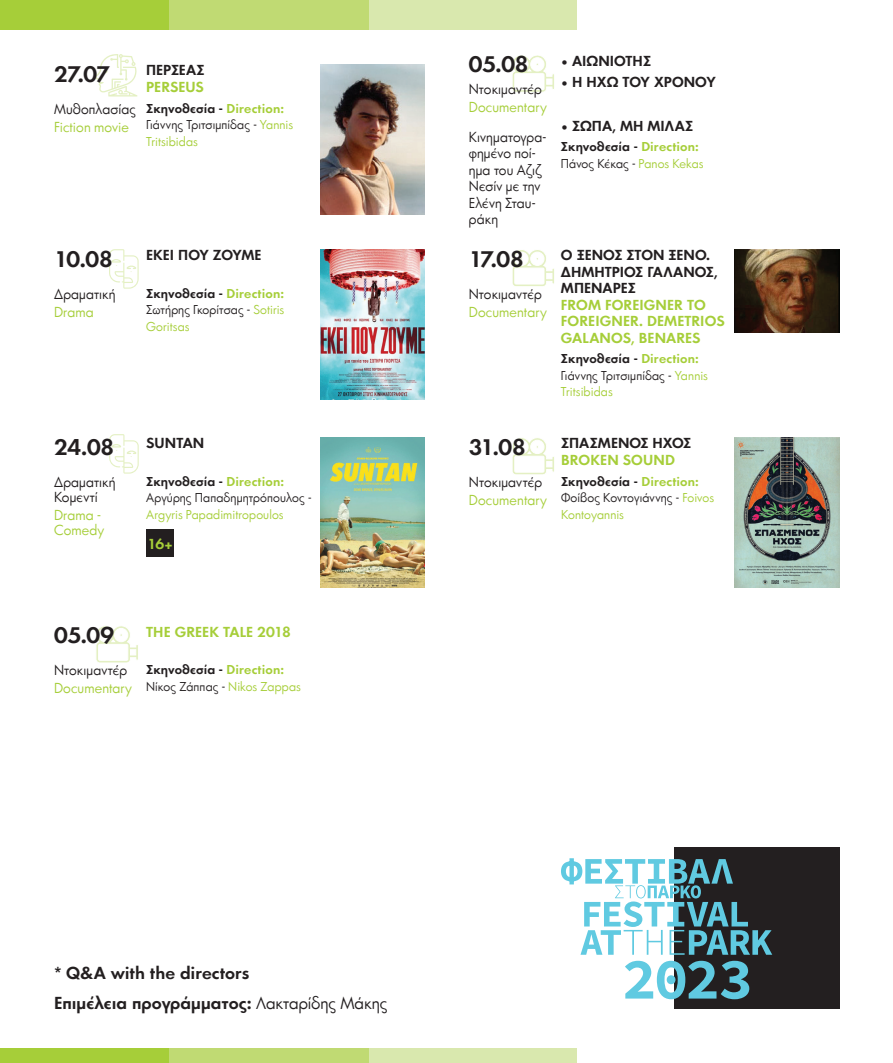
<style>
.page{position:relative;width:893px;height:1063px;background:#fff}
.page>*{position:absolute;margin:0;border:0;box-sizing:border-box;transform-origin:0 0}
.t1{font:21px "Art Futur H Bold";letter-spacing:-.01em;color:#231f20}
.t2{font:16.2px "Art Futur H Bold";color:#231f20}
.t3{font:13.5px/16.5px "Art Futur H Plain";letter-spacing:.01em;color:#231f20}
.t4{font:13.5px/16.5px "Art Futur H Bold";color:#231f20}
.t5{font:13.5px/16.5px "Art Futur H Bold";letter-spacing:.01em;color:#a6ce39}
.t6{font:13.5px/15px "Art Futur H Plain";letter-spacing:.01em;color:#a6ce39}
.t7{font:12px/16.5px "Art Futur H Plain";letter-spacing:.005em;color:#231f20}
.t8{font:12px "Art Futur H Bold";letter-spacing:.01em;color:#231f20}
.t9{font:12px "Art Futur H Plain";letter-spacing:.01em;color:#a6ce39}
.s1{color:#a6ce39}
.s2{font-family:"Art Futur H Plain"}
</style>
<div class="page">
<svg style="left:96px;top:626px;width:42px;height:37px"></svg>
<svg style="left:109px;top:434px;width:30px;height:40px"></svg>
<svg style="left:109px;top:249px;width:30px;height:40px"></svg>
<svg style="left:512px;top:438px;width:42px;height:37px"></svg>
<svg style="left:512px;top:250px;width:42px;height:36px"></svg>
<svg style="left:512px;top:55px;width:42px;height:37px"></svg>
<div style="left:0;top:0;width:169px;height:30px;background:#a6ce39"></div>
<div style="left:0;top:1048px;width:169px;height:15px;background:#a6ce39"></div>
<div style="left:169px;top:0;width:201px;height:30px;background:#c0da73"></div>
<div style="left:169px;top:1048px;width:201px;height:15px;background:#c0da73"></div>
<div style="left:369px;top:0;width:208px;height:30px;background:#d9e8ae"></div>
<div style="left:369px;top:1048px;width:208px;height:15px;background:#d9e8ae"></div>
<img style="left:320px;top:249px;width:104px;height:151px">
<img style="left:735px;top:249px;width:104px;height:84px">
<img style="left:320px;top:437px;width:104px;height:151px">
<div style="left:146px;top:529px;width:28px;height:28px;background:#231f20"></div>
<img style="left:735px;top:437px;width:104px;height:151px">
<div style="left:674px;top:848px;width:165px;height:161px;background:#231f20"></div>
<svg style="left:561px;top:858px;width:211px;height:97px"></svg>
<svg style="left:625px;top:961px;width:124px;height:38px"></svg>
<svg style="left:95px;top:54px;width:43px;height:43px"></svg>
<img style="left:320px;top:64px;width:104px;height:150px">
<h1 class="t1" style="left:54px;top:61px;width:58px">27.07</h1>
<p class="t3" style="left:54px;top:102px;width:83px">Μυθοπλασίας</p>
<p class="t6" style="left:54px;top:120px;width:76px">Fiction movie</p>
<p class="t4" style="left:146px;top:62px;width:60px">ΠΕΡΣΕΑΣ</p>
<p class="t5" style="left:146px;top:79px;width:59px">PERSEUS</p>
<p class="t8" style="left:146px;top:101px;width:139px">Σκηνοθεσία - <span class="s1">Direction:</span></p>
<p class="t7" style="left:146px;top:117px;width:149px">Γιάννης Τριτσιμπίδας - <span class="s1">Yannis<br>Tritsibidas</span></p>
<h1 class="t1" style="left:54px;top:246px;width:60px">10.08</h1>
<p class="t4" style="left:146px;top:247px;width:117px">ΕΚΕΙ ΠΟΥ ΖΟΥΜΕ</p>
<p class="t8" style="left:146px;top:286px;width:139px">Σκηνοθεσία - <span class="s1">Direction:</span></p>
<p class="t7" style="left:146px;top:302px;width:140px">Σωτήρης Γκορίτσας - <span class="s1">Sotiris<br>Goritsas</span></p>
<p class="t3" style="left:54px;top:286px;width:63px">Δραματική</p>
<p class="t6" style="left:54px;top:305px;width:41px">Drama</p>
<h1 class="t1" style="left:54px;top:435px;width:62px">24.08</h1>
<p class="t4" style="left:146px;top:436px;width:60px">SUNTAN</p>
<p class="t8" style="left:146px;top:474px;width:139px">Σκηνοθεσία - <span class="s1">Direction:</span></p>
<p class="t7" style="left:146px;top:490px;width:167px">Αργύρης Παπαδημητρόπουλος -</p>
<p class="t9" style="left:146px;top:508px;width:139px">Argyris Papadimitropoulos</p>
<p class="t3" style="left:54px;top:475px;width:63px;line-height:15px">Δραματική<br>Κομεντί</p>
<p class="t6" style="left:54px;top:508px;width:52px">Drama -<br>Comedy</p>
<p class="t5" style="left:147px;top:536px;width:27px">16+</p>
<h1 class="t1" style="left:54px;top:623px;width:61px">05.09</h1>
<p class="t5" style="left:146px;top:624px;width:146px">THE GREEK TALE 2018</p>
<p class="t8" style="left:146px;top:662px;width:139px">Σκηνοθεσία - <span class="s1">Direction:</span></p>
<p class="t7" style="left:146px;top:678px;width:156px">Νίκος Ζάππας - <span class="s1">Nikos Zappas</span></p>
<p class="t3" style="left:54px;top:663px;width:75px">Ντοκιμαντέρ</p>
<p class="t6" style="left:54px;top:681px;width:79px">Documentary</p>
<h1 class="t1" style="left:469px;top:52px;width:61px">05.08</h1>
<p class="t3" style="left:469px;top:81px;width:75px">Ντοκιμαντέρ</p>
<p class="t6" style="left:469px;top:100px;width:79px">Documentary</p>
<p class="t3" style="left:469px;top:129px;width:79px">Κινηματογρα&shy;φημένο ποί&shy;ημα του Αζιζ<br>Νεσίν με την<br>Ελένη Σταυ&shy;ράκη</p>
<h1 class="t1" style="left:469px;top:246px;width:56px">17.08</h1>
<p class="t3" style="left:469px;top:286px;width:75px">Ντοκιμαντέρ</p>
<p class="t6" style="left:469px;top:305px;width:79px">Documentary</p>
<p class="t4" style="left:561px;top:53px;width:91px">• ΑΙΩΝΙΟΤΗΣ</p>
<p class="t4" style="left:561px;top:74px;width:156px">• Η ΗΧΩ ΤΟΥ ΧΡΟΝΟΥ</p>
<p class="t4" style="left:561px;top:118px;width:134px">• ΣΩΠΑ, ΜΗ ΜΙΛΑΣ</p>
<p class="t8" style="left:561px;top:140px;width:139px">Σκηνοθεσία - <span class="s1">Direction:</span></p>
<p class="t7" style="left:561px;top:156px;width:144px">Πάνος Κέκας - <span class="s1">Panos Kekas</span></p>
<p class="t4" style="left:561px;top:247px;width:158px">Ο ΞΕΝΟΣ ΣΤΟΝ ΞΕΝΟ.<br>ΔΗΜΗΤΡΙΟΣ ΓΑΛAΝΟΣ,<br>ΜΠΕΝΑΡΕΣ</p>
<p class="t5" style="left:561px;top:297px;width:165px">FROM FOREIGNER TO<br>FOREIGNER. DEMETRIOS<br>GALANOS, BENARES</p>
<p class="t8" style="left:561px;top:352px;width:139px">Σκηνοθεσία - <span class="s1">Direction:</span></p>
<p class="t7" style="left:561px;top:368px;width:149px">Γιάννης Τριτσιμπίδας - <span class="s1">Yannis<br>Tritsibidas</span></p>
<h1 class="t1" style="left:469px;top:435px;width:58px">31.08</h1>
<p class="t4" style="left:561px;top:436px;width:132px">ΣΠΑΣΜΕΝΟΣ ΗΧΟΣ</p>
<p class="t5" style="left:561px;top:452px;width:115px">BROKEN SOUND</p>
<p class="t8" style="left:561px;top:474px;width:139px">Σκηνοθεσία - <span class="s1">Direction:</span></p>
<p class="t7" style="left:561px;top:490px;width:155px">Φοίβος Κοντογιάννης - <span class="s1">Foivos<br>Kontoyannis</span></p>
<p class="t3" style="left:469px;top:475px;width:75px">Nτοκιμαντέρ</p>
<p class="t6" style="left:469px;top:493px;width:79px">Documentary</p>
<h2 class="t2" style="left:54px;top:963px;width:197px">* Q&amp;A with the directors</h2>
<h2 class="t2" style="left:54px;top:993px;width:335px">Επιμέλεια προγράμματος: <span class="s2">Λακταρίδης Μάκης</span></h2>
</div>
